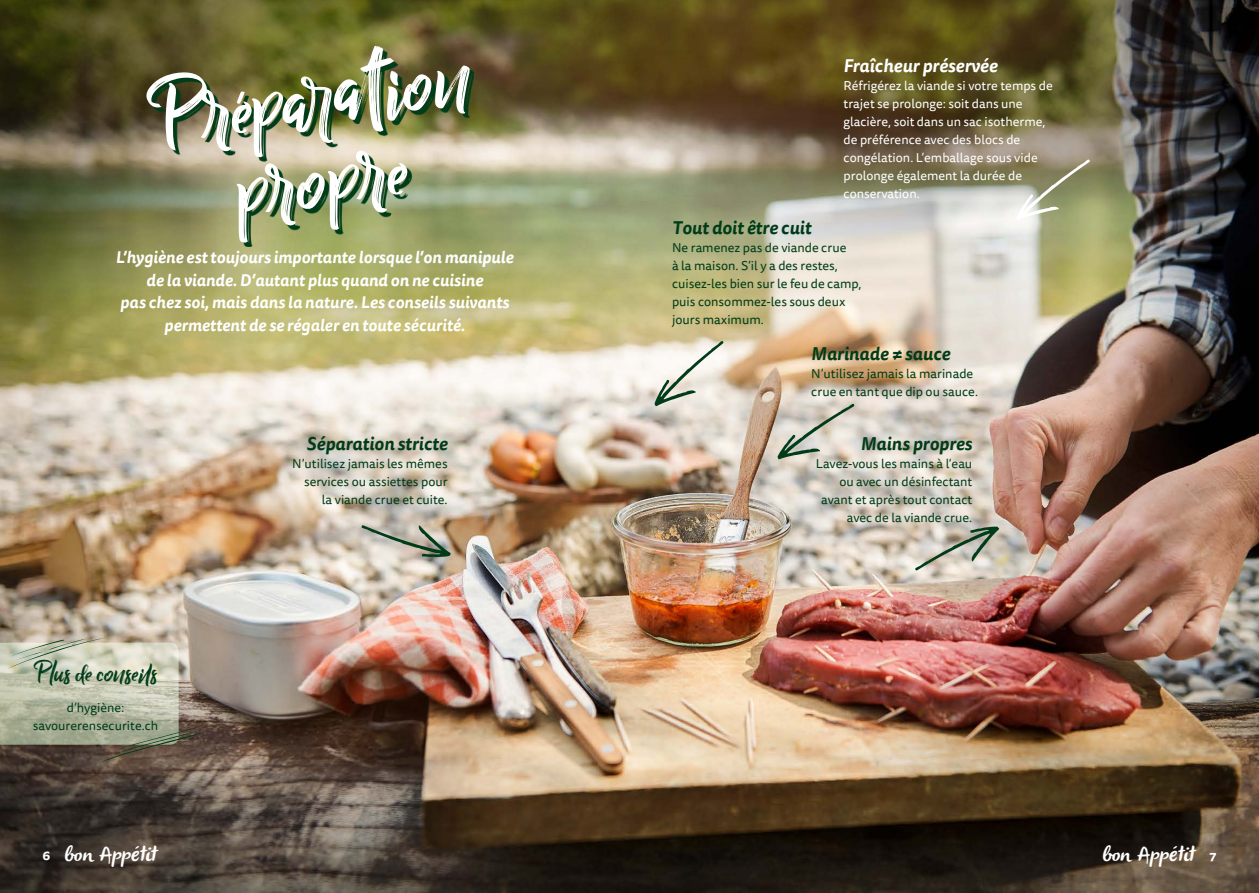
<style>
.page{position:relative;width:1259px;height:893px;background:#fff}
.page>*{position:absolute;margin:0;border:0;box-sizing:border-box;transform-origin:0 0}
.t1{font:97.5px/82.5px "Billy Ohio";color:#fff;text-align:center}
.t2{font:30px "Billy Ohio";color:#003c19}
.t3{font:italic 21px "Olivier";color:#fff}
.t4{font:italic 700 18px "Tisa Sans OT";color:#003c19}
.t5{font:italic 700 18px "Tisa Sans OT";color:#fff}
.t6{font:italic 700 16.5px/22.5px "Tisa Sans OT";color:#fff;text-align:center}
.t7{font:12.75px/18px "Tisa Sans OT";color:#003c19;text-align:right}
.t8{font:12.75px/18px "Tisa Sans OT";color:#fff}
.t9{font:700 12.75px "Tisa Sans OT";color:#fff}
</style>
<div class="page">
<img style="left:0;top:0;width:1259px;height:893px">
<img style="left:150px;top:50px;width:324px;height:197px">
<svg style="left:777px;top:404px;width:78px;height:55px;background:#c4c4b7"></svg>
<svg style="left:915px;top:526px;width:84px;height:45px;background:#b8b8aa"></svg>
<svg style="left:654px;top:341px;width:70px;height:65px"></svg>
<svg style="left:1016px;top:159px;width:74px;height:61px;background:#a1a281"></svg>
<svg style="left:361px;top:525px;width:90px;height:32px;background:#a9ab9b"></svg>
<svg style="left:0;top:638px;width:202px;height:124px;background:#aaa995"></svg>
<h1 class="t1" style="left:145px;top:84px;width:324px;rotate:-8deg">Prépar at ion propre</h1>
<p class="t6" style="left:116px;top:247px;width:399px">L’hygiène est toujours importante lorsque l’on manipule de la viande. D’autant plus quand on ne cuisine<br>pas chez soi, mais dans la nature. Les conseils suivants permettent de se régaler en toute sécurité.</p>
<h2 class="t2" style="left:34px;top:654px;width:125px">Plus de conseils</h2>
<p class="t7" style="left:33px;top:699px;width:127px;text-align:center">d’hygiène: savourerensecurite.ch</p>
<h3 class="t4" style="left:306px;top:432px;width:143px">Séparation stricte</h3>
<p class="t7" style="left:292px;top:455px;width:157px">N’utilisez jamais les mêmes services ou assiettes pour la viande crue et cuite.</p>
<h3 class="t5" style="left:843px;top:54px;width:156px">Fraîcheur préservée</h3>
<p class="t8" style="left:843px;top:77px;width:211px">Réfrigérez la viande si votre temps de trajet se prolonge: soit dans une glacière, soit dans un sac isotherme, de préférence avec des blocs de congélation. L’emballage sous vide prolonge également la durée de conservation.</p>
<h3 class="t4" style="left:672px;top:216px;width:141px">Tout doit être cuit</h3>
<p class="t7" style="left:672px;top:239px;width:191px;text-align:left">Ne ramenez pas de viande crue<br>à la maison. S’il y a des restes, cuisez-les bien sur le feu de camp, puis consommez-les sous deux jours maximum.</p>
<h3 class="t4" style="left:811px;top:342px;width:141px">Marinade ≠ sauce</h3>
<p class="t7" style="left:811px;top:365px;width:168px;text-align:left">N’utilisez jamais la marinade crue en tant que dip ou sauce.</p>
<h3 class="t4" style="left:861px;top:432px;width:113px">Mains propres</h3>
<p class="t7" style="left:816px;top:455px;width:158px">Lavez-vous les mains à l’eau ou avec un désinfectant avant et après tout contact avec de la viande crue.</p>
<h3 class="t3" style="left:64px;top:842px;width:99px">bon Appétit</h3>
<h3 class="t3" style="left:1101px;top:842px;width:99px">bon Appétit</h3>
<p class="t9" style="left:43px;top:847px;width:9px">6</p>
<p class="t9" style="left:1209px;top:847px;width:8px">7</p>
</div>
